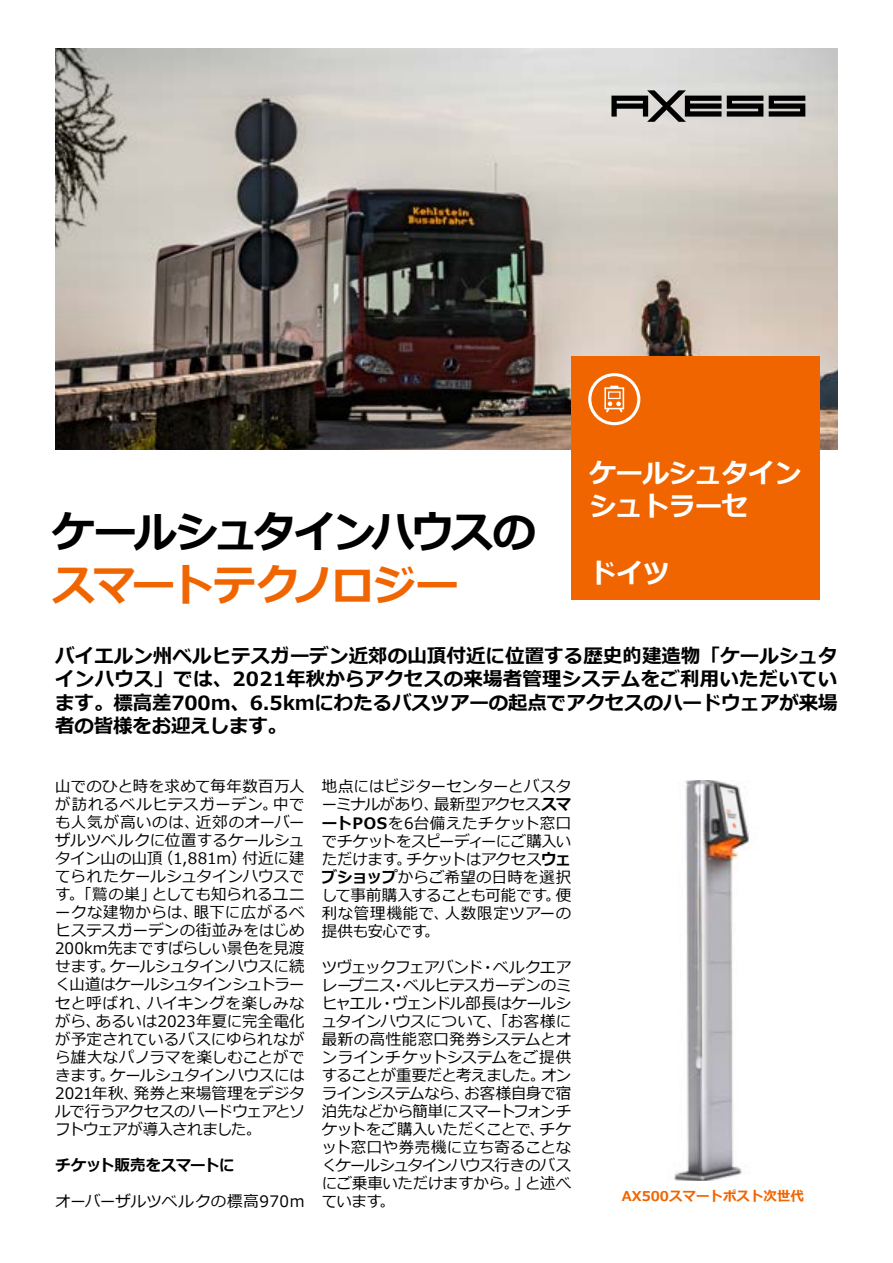
<style>
.page{position:relative;width:893px;height:1263px;background:#fff}
.page>*{position:absolute;margin:0;border:0;box-sizing:border-box;transform-origin:0 0}
.t1{font:700 43.5px "Meiryo";letter-spacing:-.075em;color:#000}
.t2{font:700 43.5px "Meiryo";letter-spacing:-.08em;color:#f06500}
.t3{font:700 27px/32.4px "Meiryo";letter-spacing:-.02em;color:#fff}
.t4{font:700 19.5px/23.4px "Meiryo";letter-spacing:-.005em;color:#000;text-align:justify}
.t5{font:15.75px/18px "Meiryo";letter-spacing:-.01em;color:#000;text-align:justify}
.t6{font:15.75px "Meiryo";letter-spacing:.015em;color:#000}
.t7{font:700 15.75px "Meiryo";letter-spacing:-.01em;color:#000}
.t8{font:700 13.5px "Meiryo";color:#f06500}
.s1{font-weight:700}
</style>
<div class="page">
<img style="left:674px;top:780px;width:75px;height:400px">
<img style="left:702px;top:782px;width:48px;height:55px">
<img style="left:55px;top:49px;width:783px;height:401px">
<div style="left:571px;top:356px;width:249px;height:244px;background:#f06500"></div>
<svg style="left:727px;top:96px;width:36px;height:21px"></svg>
<svg style="left:769px;top:96px;width:36px;height:21px"></svg>
<svg style="left:611px;top:90px;width:110px;height:32px;background:#7d7c79"></svg>
<svg style="left:588px;top:373px;width:52px;height:52px"></svg>
<h1 class="t1" style="left:52px;top:502px;width:485px">ケールシュタインハウスの</h1>
<h1 class="t2" style="left:52px;top:554px;width:408px">スマートテクノロジー</h1>
<h2 class="t3" style="left:589px;top:458px;width:214px">ケールシュタインシュトラーセ</h2>
<h2 class="t3" style="left:589px;top:559px;width:82px">ドイツ</h2>
<p class="t4" style="left:55px;top:645px;width:784px">バイエルン州ベルヒテスガーデン近郊の山頂付近に位置する歴史的建造物「ケールシュタインハウス」では、2021年秋からアクセスの来場者管理システムをご利用いただいています。標高差700m、6.5kmにわたるバスツアーの起点でアクセスのハードウェアが来場者の皆様をお迎えします。</p>
<p class="t5" style="left:55px;top:778px;width:251px">山でのひと時を求めて毎年数百万人が訪れるベルヒテスガーデン。中でも人気が高いのは、近郊のオーバーザルツベルクに位置するケールシュタイン山の山頂（1,881m）付近に建てられたケールシュタインハウスです。「鷲の巣」としても知られるユニークな建物からは、眼下に広がるベヒステスガーデンの街並みをはじめ200km先まですばらしい景色を見渡せます。ケールシュタインハウスに続く山道はケールシュタインシュトラーセと呼ばれ、ハイキングを楽しみながら、あるいは2023年夏に完全電化が予定されているバスにゆられながら雄大なパノラマを楽しむことができます。ケールシュタインハウスには2021年秋、発券と来場管理をデジタルで行うアクセスのハードウェアとソフトウェアが導入されました。</p>
<p class="t7" style="left:55px;top:1154px;width:181px">チケット販売をスマートに</p>
<p class="t6" style="left:55px;top:1190px;width:251px">オーバーザルツベルクの標高970m</p>
<p class="t5" style="left:322px;top:779px;width:251px">地点にはビジターセンターとバスターミナルがあり、最新型アクセス<span class="s1">スマートPOS</span>を6台備えたチケット窓口でチケットをスピーディーにご購入いただけます。チケットはアクセス<span class="s1">ウェブショップ</span>からご希望の日時を選択して事前購入することも可能です。便利な管理機能で、人数限定ツアーの提供も安心です。</p>
<p class="t5" style="left:322px;top:959px;width:251px">ツヴェックフェアバンド・ベルクエアレープニス・ベルヒテスガーデンのミヒャエル・ヴェンドル部長はケールシュタインハウスについて、「お客様に最新の高性能窓口発券システムとオンラインチケットシステムをご提供することが重要だと考えました。オンラインシステムなら、お客様自身で宿泊先などから簡単にスマートフォンチケットをご購入いただくことで、チケット窓口や券売機に立ち寄ることなくケールシュタインハウス行きのバスにご乗車いただけますから。」と述べています。</p>
<p class="t8" style="left:622px;top:1187px;width:184px">AX500スマートポスト次世代</p>
</div>
